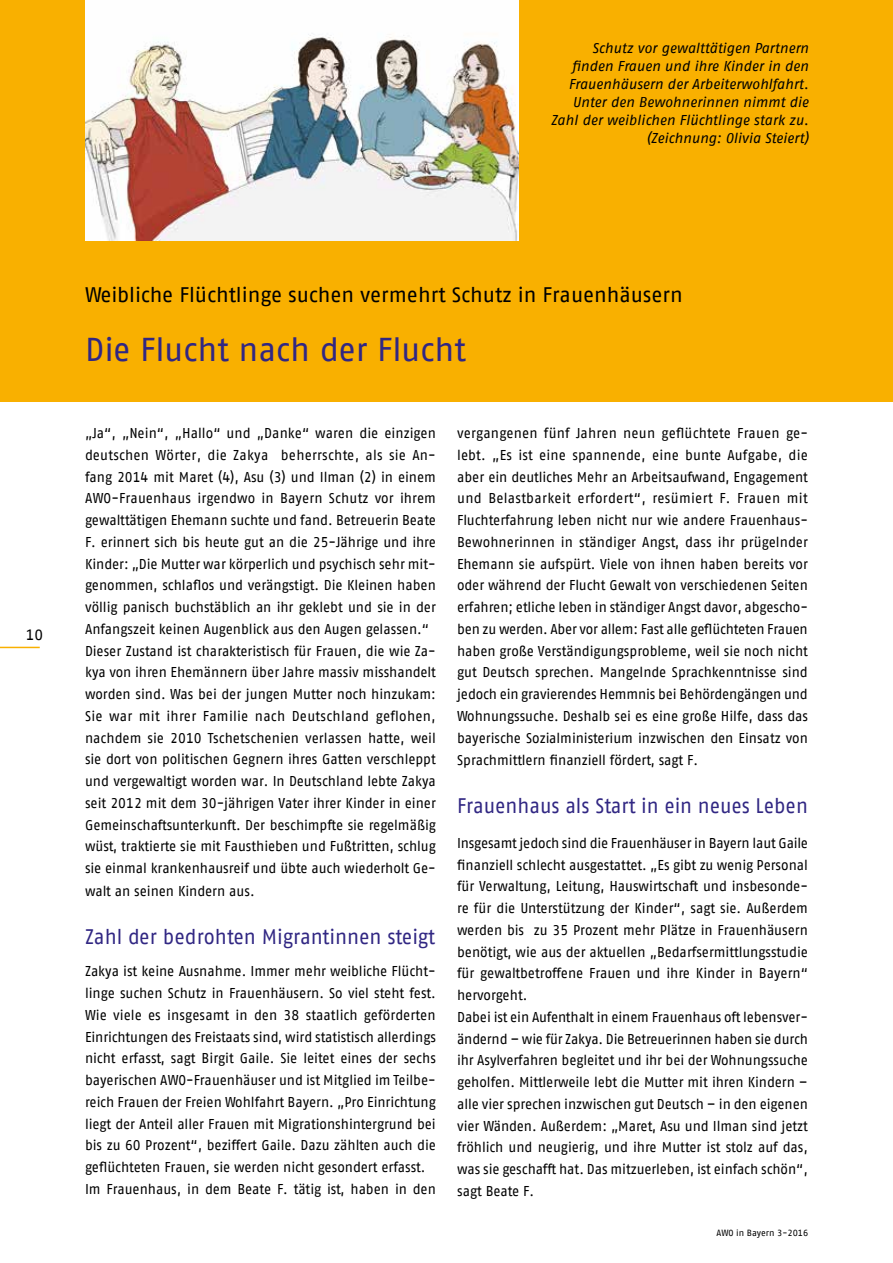
<style>
.page{position:relative;width:893px;height:1263px;background:#fff}
.page>*{position:absolute;margin:0;border:0;box-sizing:border-box;transform-origin:0 0}
.t1{font:33px "AWO Fago Office";color:#312783}
.t2{font:21px "AWO Fago Office";color:#000}
.t3{font:21px "AWO Fago Office";color:#312783;scale:.95 1}
.t4{font:21px "AWO Fago Office";color:#312783;scale:.94 1}
.t5{font:15px "AWO Fago Office";color:#000}
.t6{font:14.25px/21.8px "AWO Fago Office";color:#000;scale:.95 1}
.t7{font:italic 14.25px/18px "AWO Fago Office";letter-spacing:-.005em;color:#000;text-align:right}
.t8{font:9px "AWO Fago Office";color:#000}
</style>
<div class="page">
<div style="left:0;top:0;width:893px;height:402px;background:#f9b000"></div>
<img style="left:85px;top:0;width:434px;height:240px">
<hr style="left:0;top:647px;width:40px;height:1px;background:#f9b000">
<p class="t7" style="left:551px;top:38px;width:259px">Schutz vor gewalttätigen Partnern finden Frauen und ihre Kinder in den Frauenhäusern der Arbeiterwohlfahrt.<br>Unter den Bewohnerinnen nimmt die Zahl der weiblichen Flüchtlinge stark zu. (Zeichnung: Olivia Steiert)</p>
<p class="t5" style="left:26px;top:626px;width:19px">10</p>
<h2 class="t2" style="left:85px;top:283px;width:599px">Weibliche Flüchtlinge suchen vermehrt Schutz in Frauenhäusern</h2>
<h1 class="t1" style="left:85px;top:331px;width:382px">Die Flucht nach der Flucht</h1>
<p class="t6" style="left:85px;top:422px;width:371px">„Ja“, „Nein“, „Hallo“ und „Danke“ waren die einzigen deutschen Wörter, die Zakya beherrschte, als sie An&shy;fang 2014 mit Maret (4), Asu (3) und Ilman (2) in einem AWO-Frauenhaus irgendwo in Bayern Schutz vor ihrem gewalttätigen Ehemann suchte und fand. Betreuerin Beate F. erinnert sich bis heute gut an die 25-Jährige und ihre Kinder: „Die Mutter war körperlich und psychisch sehr mit&shy;genommen, schlaflos und verängstigt. Die Kleinen haben völlig panisch buchstäblich an ihr geklebt und sie in der Anfangszeit keinen Augenblick aus den Augen gelassen.“ Dieser Zustand ist charakteristisch für Frauen, die wie Za&shy;kya von ihren Ehemännern über Jahre massiv misshandelt worden sind. Was bei der jungen Mutter noch hinzukam:<br>Sie war mit ihrer Familie nach Deutschland geflohen, nachdem sie 2010 Tschetschenien verlassen hatte, weil sie dort von politischen Gegnern ihres Gatten verschleppt und vergewaltigt worden war. In Deutschland lebte Zakya seit 2012 mit dem 30-jährigen Vater ihrer Kinder in einer Gemeinschaftsunterkunft. Der beschimpfte sie regelmäßig wüst, traktierte sie mit Fausthieben und Fußtritten, schlug sie einmal krankenhausreif und übte auch wiederholt Ge&shy;walt an seinen Kindern aus.</p>
<h2 class="t3" style="left:85px;top:925px;width:370px">Zahl der bedrohten Migrantinnen steigt</h2>
<p class="t6" style="left:85px;top:960px;width:371px">Zakya ist keine Ausnahme. Immer mehr weibliche Flücht&shy;linge suchen Schutz in Frauenhäusern. So viel steht fest.<br>Wie viele es insgesamt in den 38 staatlich geförderten Einrichtungen des Freistaats sind, wird statistisch allerdings nicht erfasst, sagt Birgit Gaile. Sie leitet eines der sechs bayerischen AWO-Frauenhäuser und ist Mitglied im Teilbe&shy;reich Frauen der Freien Wohlfahrt Bayern. „Pro Einrichtung liegt der Anteil aller Frauen mit Migrationshintergrund bei bis zu 60 Prozent“, beziffert Gaile. Dazu zählten auch die geflüchteten Frauen, sie werden nicht gesondert erfasst.<br>Im Frauenhaus, in dem Beate F. tätig ist, haben in den</p>
<p class="t6" style="left:457px;top:422px;width:371px;text-align:justify">vergangenen fünf Jahren neun geflüchtete Frauen ge&shy;lebt. „Es ist eine spannende, eine bunte Aufgabe, die aber ein deutliches Mehr an Arbeitsaufwand, Engagement und Belastbarkeit erfordert“, resümiert F. Frauen mit Fluchterfahrung leben nicht nur wie andere Frauenhaus-Bewohnerinnen in ständiger Angst, dass ihr prügelnder Ehemann sie aufspürt. Viele von ihnen haben bereits vor oder während der Flucht Gewalt von verschiedenen Seiten erfahren; etliche leben in ständiger Angst davor, abgescho&shy;ben zu werden. Aber vor allem: Fast alle geflüchteten Frauen haben große Verständigungsprobleme, weil sie noch nicht gut Deutsch sprechen. Mangelnde Sprachkenntnisse sind jedoch ein gravierendes Hemmnis bei Behördengängen und Wohnungssuche. Deshalb sei es eine große Hilfe, dass das bayerische Sozialministerium inzwischen den Einsatz von Sprachmittlern finanziell fördert, sagt F.</p>
<h2 class="t4" style="left:457px;top:794px;width:375px">Frauenhaus als Start in ein neues Leben</h2>
<p class="t6" style="left:457px;top:832px;width:371px">Insgesamt jedoch sind die Frauenhäuser in Bayern laut Gaile finanziell schlecht ausgestattet. „Es gibt zu wenig Personal für Verwaltung, Leitung, Hauswirtschaft und insbesonde&shy;re für die Unterstützung der Kinder“, sagt sie. Außerdem werden bis zu 35 Prozent mehr Plätze in Frauenhäusern benötigt, wie aus der aktuellen „Bedarfsermittlungsstudie für gewaltbetroffene Frauen und ihre Kinder in Bayern“ hervorgeht.<br>Dabei ist ein Aufenthalt in einem Frauenhaus oft lebensver&shy;ändernd – wie für Zakya. Die Betreuerinnen haben sie durch ihr Asylverfahren begleitet und ihr bei der Wohnungssuche geholfen. Mittlerweile lebt die Mutter mit ihren Kindern – alle vier sprechen inzwischen gut Deutsch – in den eigenen vier Wänden. Außerdem: „Maret, Asu und Ilman sind jetzt fröhlich und neugierig, und ihre Mutter ist stolz auf das, was sie geschafft hat. Das mitzuerleben, ist einfach schön“, sagt Beate F.</p>
<p class="t8" style="left:716px;top:1228px;width:93px">AWO in Bayern 3-2016</p>
</div>
